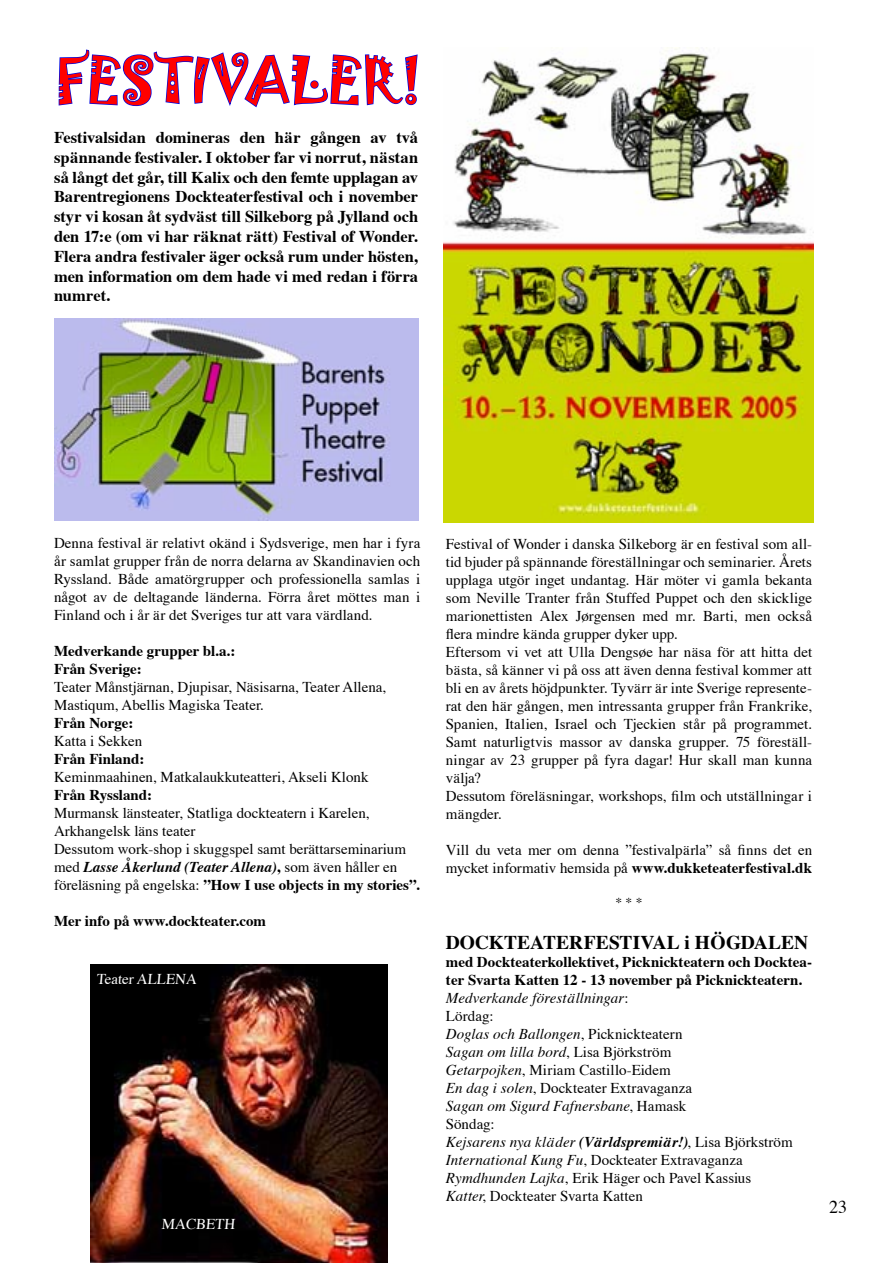
<style>
.page{position:relative;width:893px;height:1263px;background:#fff}
.page>*{position:absolute;margin:0;border:0;box-sizing:border-box;transform-origin:0 0}
.t1{font:70.5px "Jokerman Let Plain";color:#f00}
.t2{font:700 19.5px "Times";color:#000}
.t3{font:18px "Times";color:#000}
.t4{font:700 16.5px/19.8px "Times";letter-spacing:-.005em;color:#000;text-align:justify}
.t5{font:15px/18px "Times";color:#000}
.t6{font:700 15px/18px "Times";color:#000}
.t7{font:15px "Times";color:#fff}
.t8{font:13.5px "Times";color:#000}
.s1{font-weight:700;font-style:italic}
.s2{font-weight:700}
.s3{font-style:italic}
</style>
<div class="page">
<svg style="left:58px;top:49px;width:360px;height:59px"></svg>
<img style="left:54px;top:319px;width:364px;height:202px">
<img style="left:444px;top:48px;width:370px;height:475px">
<img style="left:90px;top:964px;width:297px;height:299px">
<h1 class="t1" style="left:56px;top:39px;width:368px">FESTIVALER!</h1>
<p class="t4" style="left:54px;top:128px;width:366px">Festivalsidan domineras den här gången av två spännande festivaler. I oktober far vi norrut, nästan så långt det går, till Kalix och den femte upplagan av Barentregionens Dockteaterfestival och i november styr vi kosan åt sydväst till Silkeborg på Jylland och den 17:e (om vi har räknat rätt) Festival of Wonder.<br>Flera andra festivaler äger också rum under hösten, men information om dem hade vi med redan i förra numret.</p>
<p class="t5" style="left:54px;top:535px;width:368px;text-align:justify">Denna festival är relativt okänd i Sydsverige, men har i fyra år samlat grupper från de norra delarna av Skandinavien och Ryssland. Både amatörgrupper och professionella samlas i något av de deltagande länderna. Förra året möttes man i Finland och i år är det Sveriges tur att vara värdland.</p>
<p class="t6" style="left:54px;top:642px;width:183px">Medverkande grupper bl.a.:<br>Från Sverige:</p>
<p class="t5" style="left:54px;top:679px;width:334px">Teater Månstjärnan, Djupisar, Näsisarna, Teater Allena,<br>Mastiqum, Abellis Magiska Teater.</p>
<p class="t6" style="left:54px;top:714px;width:81px">Från Norge:</p>
<p class="t5" style="left:54px;top:733px;width:90px">Katta i Sekken</p>
<p class="t6" style="left:54px;top:750px;width:92px">Från Finland:</p>
<p class="t5" style="left:54px;top:769px;width:316px">Keminmaahinen, Matkalaukkuteatteri, Akseli Klonk</p>
<p class="t6" style="left:54px;top:786px;width:100px">Från Ryssland:</p>
<p class="t5" style="left:54px;top:805px;width:368px">Murmansk länsteater, Statliga dockteatern i Karelen, Arkhangelsk läns teater<br>Dessutom work-shop i skuggspel samt berättarseminarium med <span class="s1">Lasse Åkerlund (Teater Allena)</span><span class="s2">,</span> som även håller en föreläsning på engelska: <span class="s2">”How I use objects in my stories”.</span></p>
<p class="t6" style="left:54px;top:912px;width:214px">Mer info på www.dockteater.com</p>
<p class="t7" style="left:96px;top:969px;width:103px">Teater ALLENA</p>
<p class="t7" style="left:162px;top:1214px;width:77px">MACBETH</p>
<p class="t5" style="left:446px;top:536px;width:368px">Festival of Wonder i danska Silkeborg är en festival som all&shy;tid bjuder på spännande föreställningar och seminarier. Årets upplaga utgör inget undantag. Här möter vi gamla bekanta som Neville Tranter från Stuffed Puppet och den skicklige marionettisten Alex Jørgensen med mr. Barti, men också flera mindre kända grupper dyker upp.<br>Eftersom vi vet att Ulla Dengsøe har näsa för att hitta det bästa, så känner vi på oss att även denna festival kommer att bli en av årets höjdpunkter. Tyvärr är inte Sverige represente&shy;rat den här gången, men intressanta grupper från Frankrike, Spanien, Italien, Israel och Tjeckien står på programmet.<br>Samt naturligtvis massor av danska grupper. 75 föreställ&shy;ningar av 23 grupper på fyra dagar! Hur skall man kunna välja?<br>Dessutom föreläsningar, workshops, film och utställningar i mängder.</p>
<p class="t5" style="left:446px;top:842px;width:368px">Vill du veta mer om denna ”festivalpärla” så finns det en mycket informativ hemsida på <span class="s2">www.dukketeaterfestival.dk</span></p>
<p class="t8" style="left:615px;top:894px;width:28px">* * *</p>
<h2 class="t2" style="left:446px;top:929px;width:364px">DOCKTEATERFESTIVAL i HÖGDALEN</h2>
<p class="t5" style="left:446px;top:954px;width:368px"><span class="s2">med Dockteaterkollektivet, Picknickteatern och Docktea&shy;ter Svarta Katten 12 - 13 november på Picknickteatern.<br></span><span class="s3">Medverkande föreställningar</span>:<br>Lördag:<br><span class="s3">Doglas och Ballongen</span>, Picknickteatern<br><span class="s3">Sagan om lilla bord</span>, Lisa Björkström<br><span class="s3">Getarpojken</span>, Miriam Castillo-Eidem<br><span class="s3">En dag i solen</span>, Dockteater Extravaganza<br><span class="s3">Sagan om Sigurd Fafnersbane</span>, Hamask<br>Söndag:<br><span class="s3">Kejsarens nya kläder</span> <span class="s1">(Världspremiär!)</span>, Lisa Björkström <span class="s3">International Kung Fu</span>, Dockteater Extravaganza <span class="s3">Rymdhunden Lajka</span>, Erik Häger och Pavel Kassius<br><span class="s3">Katter</span>, Dockteater Svarta Katten</p>
<p class="t3" style="left:829px;top:1195px;width:19px">23</p>
</div>
